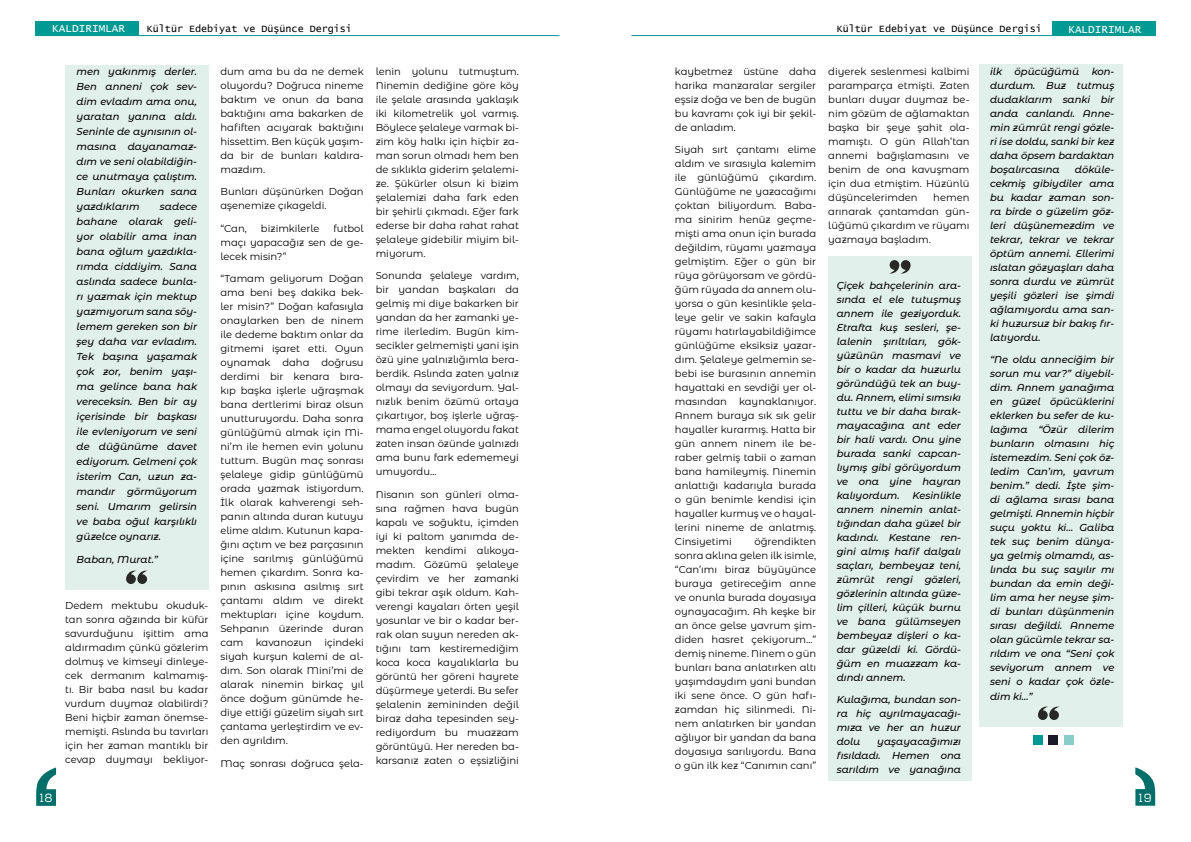
<style>
.page{position:relative;width:1191px;height:842px;background:#fff}
.page>*{position:absolute;margin:0;border:0;box-sizing:border-box;transform-origin:0 0}
.t1{font:12px "Polaris";color:#fff}
.t2{font:11px "Lucida Console";color:#fff}
.t3{font:10px/14px "Montserrat Alternates";color:#000;text-align:justify}
.t4{font:italic 500 10px/14px "Montserrat Alternates";letter-spacing:-.005em;color:#000;text-align:justify}
.t5{font:10px "Lucida Console";color:#000}
</style>
<div class="page">
<hr style="left:631px;top:35px;width:524px;height:1px;background:#009a93">
<div style="left:1052px;top:22px;width:103px;height:14px;background:#009a93"></div>
<hr style="left:36px;top:35px;width:523px;height:1px;background:#009a93">
<div style="left:36px;top:22px;width:103px;height:14px;background:#009a93"></div>
<div style="left:979px;top:64px;width:144px;height:662px;background:#e1f0ea"></div>
<div style="left:828px;top:256px;width:143px;height:524px;background:#e1f0ea"></div>
<svg style="left:1135px;top:767px;width:20px;height:39px"></svg>
<svg style="left:36px;top:767px;width:20px;height:39px"></svg>
<div style="left:65px;top:65px;width:143px;height:525px;background:#e1f0ea"></div>
<svg style="left:126px;top:571px;width:22px;height:13px"></svg>
<div style="left:1033px;top:736px;width:9px;height:9px;background:#009a93"></div>
<div style="left:1048px;top:736px;width:9px;height:9px;background:#191b2a"></div>
<div style="left:1064px;top:736px;width:9px;height:9px;background:#89ccca"></div>
<svg style="left:889px;top:260px;width:21px;height:13px"></svg>
<svg style="left:1038px;top:707px;width:21px;height:13px"></svg>
<p class="t2" style="left:52px;top:23px;width:74px">KALDIRIMLAR</p>
<p class="t5" style="left:147px;top:25px;width:207px">Kültür Edebiyat ve Düşünce Dergisi</p>
<p class="t5" style="left:836px;top:25px;width:207px">Kültür Edebiyat ve Düşünce Dergisi</p>
<p class="t2" style="left:1068px;top:24px;width:74px">KALDIRIMLAR</p>
<p class="t4" style="left:77px;top:63px;width:122px;line-height:15px">men yakınmış derler.<br>Ben anneni çok sev&shy;dim evladım ama onu, yaratan yanına aldı.<br>Seninle de aynısının ol&shy;masına dayanamaz&shy;dım ve seni olabildiğin&shy;ce unutmaya çalıştım.<br>Bunları okurken sana yazdıklarım</p>
<p class="t4" style="left:77px;top:198px;width:122px;line-height:15px;text-indent:83px">sadece bahane olarak geli&shy;yor olabilir ama inan bana oğlum yazdıkla&shy;rımda ciddiyim. Sana aslında sadece bunla&shy;rı yazmak için mektup yazmıyorum sana söy&shy;lemem gereken son bir şey daha var evladım.<br>Tek başına yaşamak çok zor, benim yaşı&shy;ma gelince bana hak vereceksin. Ben bir ay içerisinde bir başkası ile evleniyorum ve seni de düğünüme davet ediyorum. Gelmeni çok isterim Can, uzun za&shy;mandır görmüyorum seni. Umarım gelirsin ve baba oğul karşılıklı güzelce oynarız.</p>
<p class="t4" style="left:77px;top:552px;width:83px">Baban, Murat.”</p>
<p class="t3" style="left:65px;top:598px;width:145px">Dedem mektubu okuduk&shy;tan sonra ağzında bir küfür savurduğunu işittim ama aldırmadım çünkü gözlerim dolmuş ve kimseyi dinleye&shy;cek dermanım kalmamış&shy;tı. Bir baba nasıl bu kadar vurdum duymaz olabilirdi?<br>Beni hiçbir zaman önemse&shy;memişti. Aslında bu tavırları için her zaman mantıklı bir cevap duymayı bekliyor-</p>
<p class="t3" style="left:220px;top:64px;width:145px">dum ama bu da ne demek oluyordu? Doğruca nineme baktım ve onun da bana baktığını ama bakarken de hafiften acıyarak baktığını hissettim. Ben küçük yaşım&shy;da bir de bunları kaldıra&shy;mazdım.</p>
<p class="t3" style="left:220px;top:184px;width:145px">Bunları düşünürken Doğan aşenemize çıkageldi.</p>
<p class="t3" style="left:220px;top:221px;width:28px">“Can,</p>
<p class="t3" style="left:261px;top:221px;width:60px">bizimkilerle</p>
<p class="t3" style="left:220px;top:221px;width:145px;text-indent:113px">futbol maçı yapacağız sen de ge&shy;lecek misin?”</p>
<p class="t3" style="left:220px;top:271px;width:145px">“Tamam geliyorum Doğan ama beni beş dakika bek&shy;ler misin?” Doğan kafasıyla onaylarken ben de ninem ile dedeme baktım onlar da gitmemi işaret etti. Oyun oynamak daha doğrusu derdimi bir kenara bıra&shy;kıp başka işlerle uğraşmak bana dertlerimi biraz olsun unutturuyordu. Daha sonra günlüğümü almak için Mi&shy;ni’m ile hemen evin yolunu tuttum. Bugün maç sonrası şelaleye gidip günlüğümü orada yazmak istiyordum.<br>İlk olarak kahverengi seh&shy;panın altında duran kutuyu elime aldım. Kutunun kapa&shy;ğını açtım ve bez parçasının içine sarılmış günlüğümü hemen çıkardım. Sonra ka&shy;pının askısına asılmış sırt çantamı aldım ve direkt mektupları içine koydum.<br>Sehpanın üzerinde duran cam kavanozun içindeki siyah kurşun kalemi de al&shy;dım. Son olarak Mini’mi de alarak ninemin birkaç yıl önce doğum günümde he&shy;diye ettiği güzelim siyah sırt çantama yerleştirdim ve ev&shy;den ayrıldım.</p>
<p class="t3" style="left:220px;top:756px;width:145px">Maç sonrası doğruca şela-</p>
<p class="t3" style="left:376px;top:64px;width:145px">lenin yolunu tutmuştum.<br>Ninemin dediğine göre köy ile şelale arasında yaklaşık iki kilometrelik yol varmış.<br>Böylece şelaleye varmak bi&shy;zim köy halkı için hiçbir za&shy;man sorun olmadı hem ben de sıklıkla giderim şelalemi&shy;ze. Şükürler olsun ki bizim şelalemizi daha fark eden bir şehirli çıkmadı. Eğer fark ederse bir daha rahat rahat şelaleye gidebilir miyim bil&shy;miyorum.</p>
<p class="t3" style="left:376px;top:268px;width:145px">Sonunda şelaleye vardım, bir yandan başkaları da gelmiş mi diye bakarken bir yandan da her zamanki ye&shy;rime ilerledim. Bugün kim&shy;secikler gelmemişti yani işin özü yine yalnızlığımla bera&shy;berdik. Aslında zaten yalnız olmayı da seviyordum. Yal&shy;nızlık benim özümü ortaya çıkartıyor, boş işlerle uğraş&shy;mama engel oluyordu fakat zaten insan özünde yalnızdı ama bunu fark edememeyi umuyordu…</p>
<p class="t3" style="left:376px;top:487px;width:145px">Nisanın son günleri olma&shy;sına rağmen hava bugün kapalı ve soğuktu, içimden iyi ki paltom yanımda de&shy;mekten kendimi alıkoya&shy;madım. Gözümü şelaleye çevirdim ve her zamanki gibi tekrar aşık oldum. Kah&shy;verengi kayaları örten yeşil yosunlar ve bir o kadar ber&shy;rak olan suyun nereden ak&shy;tığını tam kestiremediğim koca koca kayalıklarla bu görüntü her göreni hayrete düşürmeye yeterdi. Bu sefer şelalenin zemininden değil biraz daha tepesinden sey&shy;rediyordum bu muazzam görüntüyü. Her nereden ba&shy;karsanız zaten o eşsizliğini</p>
<p class="t3" style="left:675px;top:64px;width:143px">kaybetmez üstüne daha harika manzaralar sergiler eşsiz doğa ve ben de bugün bu kavramı çok iyi bir şekil&shy;de anladım.</p>
<p class="t3" style="left:675px;top:142px;width:143px">Siyah sırt çantamı elime aldım ve sırasıyla kalemim ile günlüğümü çıkardım.<br>Günlüğüme ne yazacağımı çoktan biliyordum. Baba&shy;ma sinirim henüz geçme&shy;mişti ama onun için burada değildim, rüyamı yazmaya gelmiştim. Eğer o gün bir rüya görüyorsam ve gördü&shy;ğüm rüyada da annem olu&shy;yorsa o gün kesinlikle şela&shy;leye gelir ve sakin kafayla rüyamı hatırlayabildiğimce günlüğüme eksiksiz yazar&shy;dım. Şelaleye gelmemin se&shy;bebi ise burasının annemin hayattaki en sevdiği yer ol&shy;masından kaynaklanıyor.<br>Annem buraya sık sık gelir hayaller kurarmış. Hatta bir gün annem ninem ile be&shy;raber gelmiş tabii o zaman bana hamileymiş. Ninemin anlattığı kadarıyla burada o gün benimle kendisi için hayaller kurmuş ve o hayal&shy;lerini nineme de anlatmış.<br>Cinsiyetimi</p>
<p class="t3" style="left:675px;top:534px;width:143px;text-indent:79px">öğrendikten sonra aklına gelen ilk isimle, “Can’ımı biraz büyüyünce buraya getireceğim anne ve onunla burada doyasıya oynayacağım. Ah keşke bir an önce gelse yavrum şim&shy;diden hasret çekiyorum…” demiş nineme. Ninem o gün bunları bana anlatırken altı yaşımdaydım yani bundan iki sene önce. O gün hafı&shy;zamdan hiç silinmedi. Ni&shy;nem anlatırken bir yandan ağlıyor bir yandan da bana doyasıya sarılıyordu. Bana o gün ilk kez “Canımın canı”</p>
<p class="t3" style="left:828px;top:64px;width:143px">diyerek seslenmesi kalbimi paramparça etmişti. Zaten bunları duyar duymaz be&shy;nim gözüm de ağlamaktan başka bir şeye şahit ola&shy;mamıştı. O gün Allah’tan annemi bağışlamasını ve benim de ona kavuşmam için dua etmiştim. Hüzünlü düşüncelerimden</p>
<p class="t3" style="left:828px;top:190px;width:143px;text-indent:105px">hemen arınarak çantamdan gün&shy;lüğümü çıkardım ve rüyamı yazmaya başladım.</p>
<p class="t4" style="left:836px;top:278px;width:126px">Çiçek bahçelerinin ara&shy;sında el ele tutuşmuş annem ile geziyorduk.<br>Etrafta kuş sesleri, şe&shy;lalenin şırıltıları, gök&shy;yüzünün masmavi ve bir o kadar da huzurlu göründüğü tek an buy&shy;du. Annem, elimi sımsıkı tuttu ve bir daha bırak&shy;mayacağına ant eder bir hali vardı. Onu yine burada sanki capcan&shy;lıymış gibi görüyordum ve ona yine hayran kalıyordum.</p>
<p class="t4" style="left:836px;top:488px;width:126px;text-indent:76px">Kesinlikle annem ninemin anlat&shy;tığından daha güzel bir kadındı. Kestane ren&shy;gini almış hafif dalgalı saçları, bembeyaz teni, zümrüt rengi gözleri, gözlerinin altında güze&shy;lim çilleri, küçük burnu ve bana gülümseyen bembeyaz dişleri o ka&shy;dar güzeldi ki. Gördü&shy;ğüm en muazzam ka&shy;dındı annem.</p>
<p class="t4" style="left:836px;top:692px;width:126px">Kulağıma, bundan son&shy;ra hiç ayrılmayacağı&shy;mıza ve her an huzur dolu</p>
<p class="t4" style="left:836px;top:734px;width:126px;text-indent:41px">yaşayacağımızı fısıldadı. Hemen ona sarıldım ve yanağına</p>
<p class="t4" style="left:990px;top:64px;width:13px">ilk</p>
<p class="t4" style="left:1014px;top:64px;width:66px">öpücüğümü</p>
<p class="t4" style="left:990px;top:64px;width:126px;text-indent:102px">kon&shy;durdum. Buz tutmuş dudaklarım sanki bir anda canlandı. Anne&shy;min zümrüt rengi gözle&shy;ri ise doldu, sanki bir kez daha öpsem bardaktan boşalırcasına</p>
<p class="t4" style="left:990px;top:162px;width:126px;text-indent:85px">döküle&shy;cekmiş gibiydiler ama bu kadar zaman son&shy;ra birde o güzelim göz&shy;leri düşünemezdim ve tekrar, tekrar ve tekrar öptüm annemi. Ellerimi ıslatan gözyaşları daha sonra durdu ve zümrüt yeşili gözleri ise şimdi ağlamıyordu ama san&shy;ki huzursuz bir bakış fır&shy;latıyordu.</p>
<p class="t4" style="left:990px;top:352px;width:126px">“Ne oldu anneciğim bir sorun mu var?” diyebil&shy;dim. Annem yanağıma en güzel öpücüklerini eklerken bu sefer de ku&shy;lağıma “Özür dilerim bunların olmasını hiç istemezdim. Seni çok öz&shy;ledim Can’ım, yavrum benim.” dedi. İşte şim&shy;di ağlama sırası bana gelmişti. Annemin hiçbir suçu yoktu ki… Galiba tek suç benim dünya&shy;ya gelmiş olmamdı, as&shy;lında bu suç sayılır mı bundan da emin deği&shy;lim ama her neyse şim&shy;di bunları düşünmenin sırası değildi. Anneme olan gücümle tekrar sa&shy;rıldım ve ona “Seni çok seviyorum annem ve seni o kadar çok özle-</p>
<p class="t4" style="left:990px;top:689px;width:44px">dim ki…”</p>
<p class="t1" style="left:39px;top:790px;width:15px">18</p>
<p class="t1" style="left:1138px;top:790px;width:15px">19</p>
</div>
